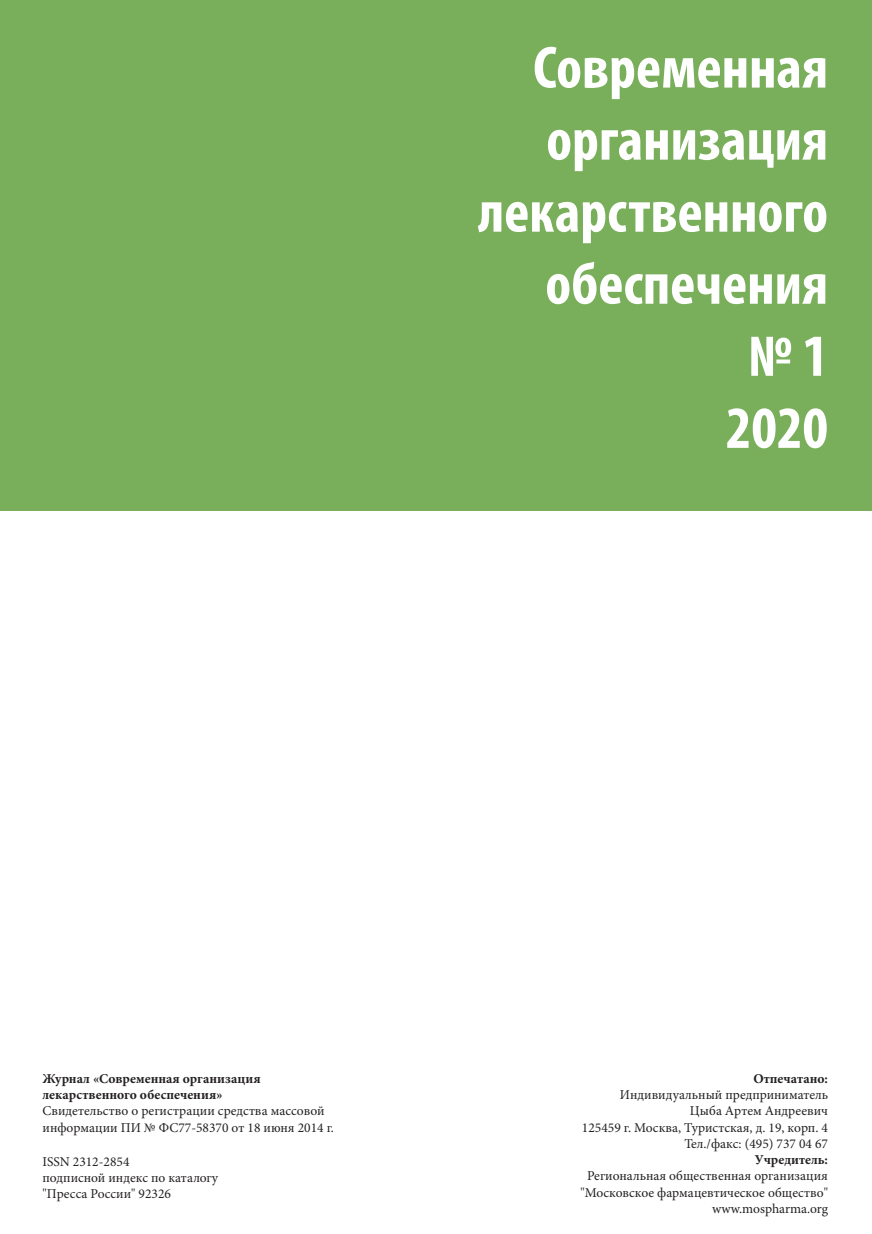
<style>
.page{position:relative;width:872px;height:1234px;background:#fff}
.page>*{position:absolute;margin:0;border:0;box-sizing:border-box;transform-origin:0 0}
.t1{font:700 condensed 60px/72px "Myriad Pro";color:#fff;text-align:right}
.t2{font:13.5px/16.2px "Minion Pro";color:#231f20;text-align:right}
.t3{font:700 13.5px/16.2px "Minion Pro";color:#231f20}
</style>
<div class="page">
<div style="left:0;top:0;width:872px;height:510px;background:#79af5a"></div>
<h1 class="t1" style="left:478px;top:30px;width:352px">Современная организация лекарственного обеспечения<br>№ 1<br>2020</h1>
<p class="t3" style="left:43px;top:1070px;width:220px">Журнал «Современная организация лекарственного обеспечения»</p>
<p class="t2" style="left:43px;top:1102px;width:293px;text-align:left">Свидетельство о регистрации средства массовой информации ПИ № ФС77-58370 от 18 июня 2014 г.</p>
<p class="t2" style="left:43px;top:1153px;width:177px;text-align:left">ISSN 2312-2854<br>подписной индекс по каталогу "Пресса России" 92326</p>
<p class="t3" style="left:753px;top:1070px;width:76px">Отпечатано:</p>
<p class="t2" style="left:582px;top:1086px;width:248px">Индивидуальный предприниматель<br>Цыба Артем Андреевич<br>125459 г. Москва, Туристская, д. 19, корп. 4<br>Тел./факс: (495) 737 04 67</p>
<p class="t3" style="left:754px;top:1151px;width:75px">Учредитель:</p>
<p class="t2" style="left:580px;top:1167px;width:249px">Региональная общественная организация "Московское фармацевтическое общество" www.mospharma.org</p>
</div>
